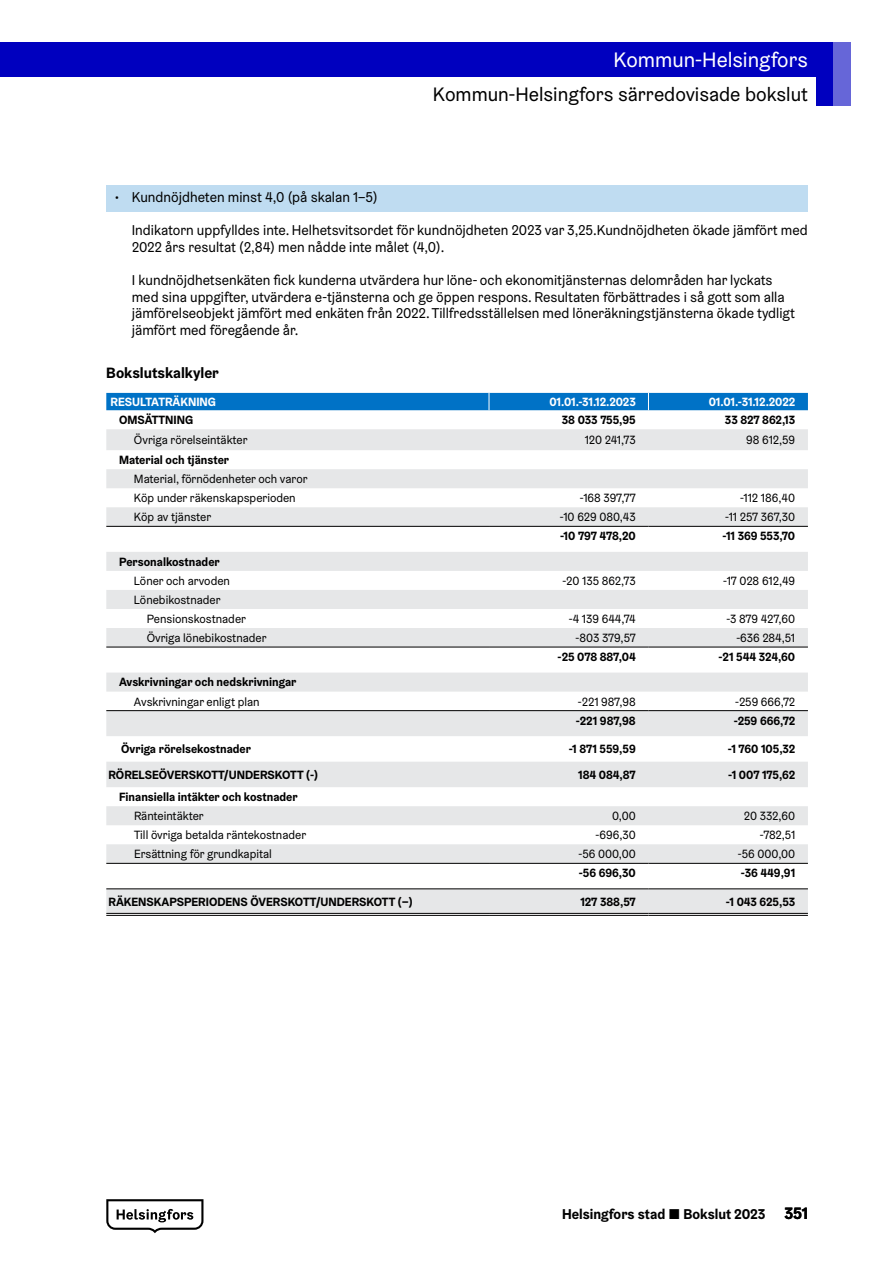
<style>
.page{position:relative;width:893px;height:1263px;background:#fff}
.page>*{position:absolute;margin:0;border:0;box-sizing:border-box;transform-origin:0 0}
.t1{font:21px "Helsinki Grotesk";color:#fff}
.t2{font:19.5px "Helsinki Grotesk";color:#000}
._6__Ots{font:700 15px "Helsinki Grotesk";color:#000}
.Sitovat_tavoite_toteutui{font:14.25px/16.5px "Helsinki Grotesk";color:#000}
.Sitovat_tavoite_ranskis__varipohja{font:14.25px "Helsinki Grotesk";color:#000}
.t3{font:700 14.25px "Helsinki Grotesk";color:#000}
.Taulukko_leipis_3-taso{font:12px "Helsinki Grotesk";color:#000}
.Taulukko_numerot{font:12px "Helsinki Grotesk";color:#000}
.Taulukko_numerot-2{font:700 12px "Helsinki Grotesk";color:#000}
.Taulukko_leipis_2-taso_valiotsake{font:700 12px "Helsinki Grotesk";color:#000}
.Taulukko_leipis_1-taso_valiotsake{font:700 12px "Helsinki Grotesk";color:#000}
.Taulukko_leipis_4-taso{font:12px "Helsinki Grotesk";color:#000}
.Taulukko_otsakepalkki_otsikko_sar_2-xx{font:700 12px "Helsinki Grotesk";letter-spacing:-.01em;color:#fff}
.Taulukko_otsakepalkki_otsikko_sar_1{font:700 12px "Helsinki Grotesk";color:#fff}
.s1{font-weight:400}
.s2{font-size:16.5px}
</style>
<div class="page">
<svg style="left:106px;top:1199px;width:97px;height:34px"></svg>
<div style="left:0;top:43px;width:850px;height:34px;background:#0000bf"></div>
<div style="left:816px;top:43px;width:34px;height:63px;background:#0000bf"></div>
<div style="left:833px;top:43px;width:17px;height:63px;background:#6666d8"></div>
<div style="left:106px;top:185px;width:702px;height:27px;background:#bfdcf1"></div>
<svg style="left:106px;top:429px;width:702px;height:484px;fill:#ebeced"></svg>
<div style="left:106px;top:393px;width:702px;height:17px;background:#0072c6"></div>
<hr style="left:489px;top:888px;width:159px;height:1px;background:#000">
<hr style="left:648px;top:888px;width:160px;height:1px;background:#000">
<hr style="left:648px;top:526px;width:160px;height:1px;background:#000">
<hr style="left:648px;top:647px;width:160px;height:1px;background:#000">
<hr style="left:648px;top:710px;width:160px;height:1px;background:#000">
<hr style="left:648px;top:863px;width:160px;height:1px;background:#000">
<hr style="left:648px;top:913px;width:160px;height:1px;background:#000">
<hr style="left:648px;top:915px;width:160px;height:1px;background:#000">
<hr style="left:106px;top:913px;width:383px;height:1px;background:#000">
<hr style="left:106px;top:915px;width:383px;height:1px;background:#000">
<hr style="left:106px;top:526px;width:383px;height:1px;background:#000">
<hr style="left:106px;top:647px;width:383px;height:1px;background:#000">
<hr style="left:106px;top:710px;width:383px;height:1px;background:#000">
<hr style="left:106px;top:863px;width:383px;height:1px;background:#000">
<hr style="left:106px;top:888px;width:383px;height:1px;background:#000">
<hr style="left:489px;top:526px;width:159px;height:1px;background:#000">
<hr style="left:489px;top:647px;width:159px;height:1px;background:#000">
<hr style="left:489px;top:710px;width:159px;height:1px;background:#000">
<hr style="left:489px;top:863px;width:159px;height:1px;background:#000">
<hr style="left:489px;top:913px;width:159px;height:1px;background:#000">
<hr style="left:489px;top:915px;width:159px;height:1px;background:#000">
<h1 class="t1" style="left:613px;top:47px;width:196px">Kommun-Helsingfors</h1>
<h2 class="t2" style="left:433px;top:82px;width:376px">Kommun-Helsingfors särredovisade bokslut</h2>
<p class="Sitovat_tavoite_ranskis__varipohja" style="left:115px;top:188px;width:264px">• Kundnöjdheten minst 4,0 (på skalan 1–5)</p>
<p class="Sitovat_tavoite_toteutui" style="left:132px;top:222px;width:677px">Indikatorn uppfylldes inte. Helhetsvitsordet för kundnöjdheten 2023 var 3,25.Kundnöjdheten ökade jämfört med<br>2022 års resultat (2,84) men nådde inte målet (4,0).</p>
<p class="Sitovat_tavoite_toteutui" style="left:132px;top:272px;width:665px">I kundnöjdhetsenkäten fick kunderna utvärdera hur löne- och ekonomitjänsternas delområden har lyckats med sina uppgifter, utvärdera e-tjänsterna och ge öppen respons. Resultaten förbättrades i så gott som alla jämförelseobjekt jämfört med enkäten från 2022. Tillfredsställelsen med löneräkningstjänsterna ökade tydligt jämfört med föregående år.</p>
<h6 class="_6__Ots" style="left:106px;top:364px;width:114px">Bokslutskalkyler</h6>
<p class="Taulukko_otsakepalkki_otsikko_sar_1" style="left:111px;top:394px;width:107px">RESULTATRÄKNING</p>
<p class="Taulukko_otsakepalkki_otsikko_sar_2-xx" style="left:549px;top:394px;width:88px">01.01.-31.12.2023</p>
<p class="Taulukko_otsakepalkki_otsikko_sar_2-xx" style="left:709px;top:394px;width:88px">01.01.-31.12.2022</p>
<p class="Taulukko_leipis_2-taso_valiotsake" style="left:119px;top:412px;width:76px">OMSÄTTNING</p>
<p class="Taulukko_numerot-2" style="left:562px;top:412px;width:75px">38 033 755,95</p>
<p class="Taulukko_numerot-2" style="left:725px;top:412px;width:72px">33 827 862,13</p>
<p class="Taulukko_leipis_3-taso" style="left:134px;top:432px;width:115px">Övriga rörelseintäkter</p>
<p class="Taulukko_numerot" style="left:585px;top:432px;width:52px">120 241,73</p>
<p class="Taulukko_numerot" style="left:746px;top:432px;width:51px">98 612,59</p>
<p class="Taulukko_leipis_2-taso_valiotsake" style="left:119px;top:452px;width:112px">Material och tjänster</p>
<p class="Taulukko_leipis_3-taso" style="left:134px;top:471px;width:175px">Material, förnödenheter och varor</p>
<p class="Taulukko_leipis_3-taso" style="left:134px;top:491px;width:163px">Köp under räkenskapsperioden</p>
<p class="Taulukko_numerot" style="left:580px;top:491px;width:57px">-168 397,77</p>
<p class="Taulukko_numerot" style="left:740px;top:491px;width:57px">-112 186,40</p>
<p class="Taulukko_leipis_3-taso" style="left:134px;top:510px;width:79px">Köp av tjänster</p>
<p class="Taulukko_numerot" style="left:560px;top:510px;width:77px">-10 629 080,43</p>
<p class="Taulukko_numerot" style="left:725px;top:510px;width:71px">-11 257 367,30</p>
<p class="Taulukko_numerot-2" style="left:560px;top:528px;width:77px">-10 797 478,20</p>
<p class="Taulukko_numerot-2" style="left:722px;top:528px;width:74px">-11 369 553,70</p>
<p class="Taulukko_leipis_2-taso_valiotsake" style="left:119px;top:554px;width:102px">Personalkostnader</p>
<p class="Taulukko_leipis_3-taso" style="left:134px;top:573px;width:98px">Löner och arvoden</p>
<p class="Taulukko_numerot" style="left:562px;top:573px;width:75px">-20 135 862,73</p>
<p class="Taulukko_numerot" style="left:723px;top:573px;width:73px">-17 028 612,49</p>
<p class="Taulukko_leipis_3-taso" style="left:134px;top:592px;width:88px">Lönebikostnader</p>
<p class="Taulukko_leipis_4-taso" style="left:147px;top:611px;width:101px">Pensionskostnader</p>
<p class="Taulukko_numerot" style="left:569px;top:611px;width:69px">-4 139 644,74</p>
<p class="Taulukko_numerot" style="left:726px;top:611px;width:70px">-3 879 427,60</p>
<p class="Taulukko_leipis_4-taso" style="left:147px;top:630px;width:121px">Övriga lönebikostnader</p>
<p class="Taulukko_numerot" style="left:576px;top:630px;width:62px">-803 379,57</p>
<p class="Taulukko_numerot" style="left:736px;top:630px;width:60px">-636 284,51</p>
<p class="Taulukko_numerot-2" style="left:558px;top:649px;width:80px">-25 078 887,04</p>
<p class="Taulukko_numerot-2" style="left:718px;top:649px;width:78px">-21 544 324,60</p>
<p class="Taulukko_leipis_2-taso_valiotsake" style="left:119px;top:675px;width:179px">Avskrivningar och nedskrivningar</p>
<p class="Taulukko_leipis_3-taso" style="left:134px;top:694px;width:127px">Avskrivningar enligt plan</p>
<p class="Taulukko_numerot" style="left:578px;top:694px;width:59px">-221 987,98</p>
<p class="Taulukko_numerot" style="left:735px;top:694px;width:62px">-259 666,72</p>
<p class="Taulukko_numerot-2" style="left:576px;top:713px;width:61px">-221 987,98</p>
<p class="Taulukko_numerot-2" style="left:734px;top:713px;width:63px">-259 666,72</p>
<p class="Taulukko_leipis_2-taso_valiotsake" style="left:121px;top:741px;width:131px">Övriga rörelsekostnader</p>
<p class="Taulukko_numerot-2" style="left:569px;top:741px;width:69px">-1 871 559,59</p>
<p class="Taulukko_numerot-2" style="left:728px;top:741px;width:69px">-1 760 105,32</p>
<p class="Taulukko_leipis_1-taso_valiotsake" style="left:108px;top:767px;width:211px">RÖRELSEÖVERSKOTT/UNDERSKOTT (-)</p>
<p class="Taulukko_numerot-2" style="left:578px;top:767px;width:59px">184 084,87</p>
<p class="Taulukko_numerot-2" style="left:728px;top:767px;width:69px">-1 007 175,62</p>
<p class="Taulukko_leipis_2-taso_valiotsake" style="left:119px;top:789px;width:180px">Finansiella intäkter och kostnader</p>
<p class="Taulukko_leipis_3-taso" style="left:134px;top:808px;width:71px">Ränteintäkter</p>
<p class="Taulukko_numerot" style="left:612px;top:808px;width:25px">0,00</p>
<p class="Taulukko_numerot" style="left:744px;top:808px;width:53px">20 332,60</p>
<p class="Taulukko_leipis_3-taso" style="left:134px;top:827px;width:174px">Till övriga betalda räntekostnader</p>
<p class="Taulukko_numerot" style="left:596px;top:827px;width:42px">-696,30</p>
<p class="Taulukko_numerot" style="left:760px;top:827px;width:37px">-782,51</p>
<p class="Taulukko_leipis_3-taso" style="left:134px;top:846px;width:139px">Ersättning för grundkapital</p>
<p class="Taulukko_numerot" style="left:578px;top:846px;width:59px">-56 000,00</p>
<p class="Taulukko_numerot" style="left:738px;top:846px;width:59px">-56 000,00</p>
<p class="Taulukko_numerot-2" style="left:579px;top:865px;width:59px">-56 696,30</p>
<p class="Taulukko_numerot-2" style="left:741px;top:865px;width:56px">-36 449,91</p>
<p class="Taulukko_leipis_1-taso_valiotsake" style="left:108px;top:894px;width:306px">RÄKENSKAPSPERIODENS ÖVERSKOTT/UNDERSKOTT (−)</p>
<p class="Taulukko_numerot-2" style="left:580px;top:894px;width:57px">127 388,57</p>
<p class="Taulukko_numerot-2" style="left:726px;top:894px;width:71px">-1 043 625,53</p>
<p class="t3" style="left:562px;top:1205px;width:247px">Helsingfors stad <span class="s1">■</span> Bokslut 2023 <span class="s2">351</span></p>
</div>
